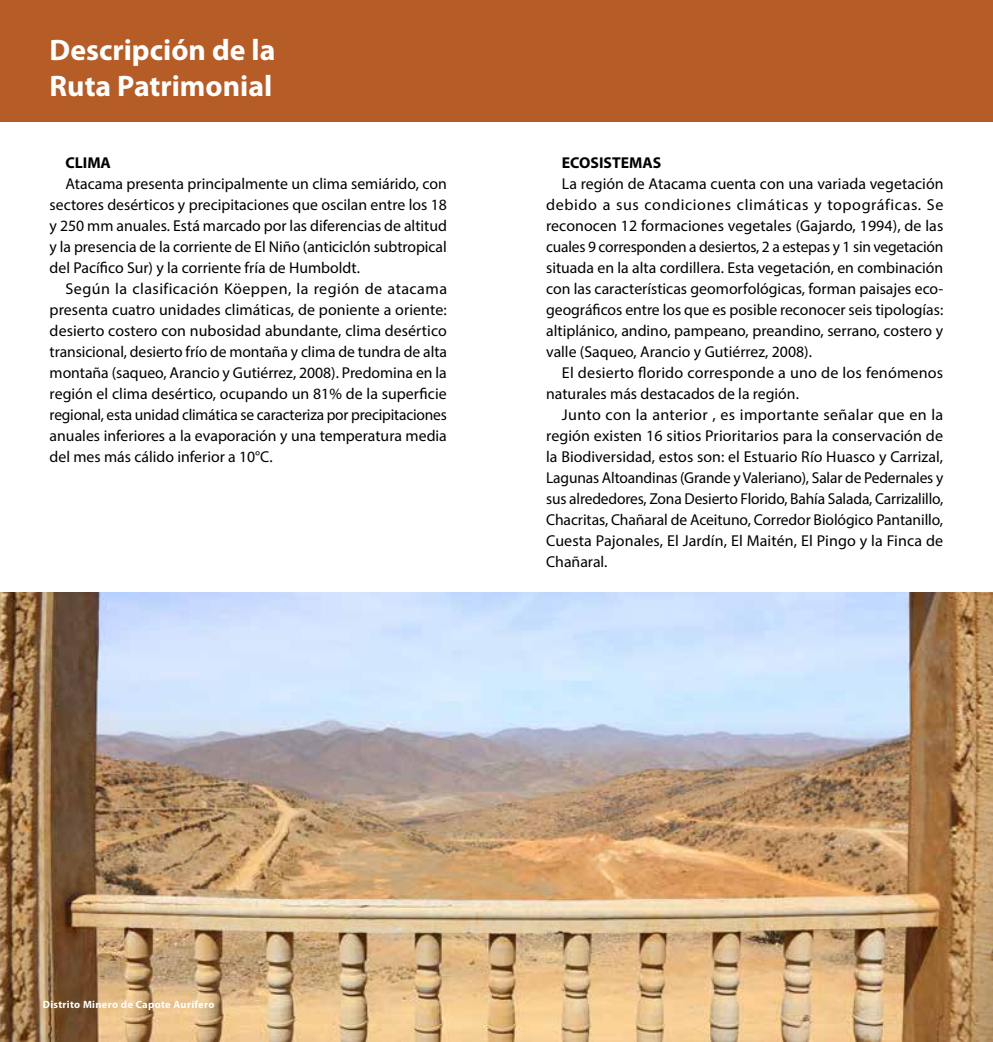
<style>
.page{position:relative;width:993px;height:1042px;background:#fff}
.page>*{position:absolute;margin:0;border:0;box-sizing:border-box;transform-origin:0 0}
.t1{font:700 29.75px/35.7px "Myriad Pro";color:#fff}
.t2{font:15.75px/21px "Myriad Pro";color:#000;text-align:justify}
.t3{font:700 15.75px "Myriad Pro";color:#000}
.t4{font:700 10.5px "Myriad Pro";letter-spacing:.03em;color:#fff}
</style>
<div class="page">
<div style="left:0;top:0;width:992px;height:122px;background:#b65c27"></div>
<img style="left:0;top:593px;width:992px;height:449px">
<h1 class="t1" style="left:50px;top:32px;width:227px">Descripción de la<br>Ruta Patrimonial</h1>
<p class="t3" style="left:65px;top:152px;width:47px">CLIMA</p>
<p class="t2" style="left:50px;top:173px;width:399px;text-indent:16px">Atacama presenta principalmente un clima semiárido, con sectores desérticos y precipitaciones que oscilan entre los 18 y 250 mm anuales. Está marcado por las diferencias de altitud y la presencia de la corriente de El Niño (anticiclón subtropical del Pacífico Sur) y la corriente fría de Humboldt.</p>
<p class="t2" style="left:50px;top:278px;width:399px;text-indent:16px">Según la clasificación Köeppen, la región de atacama presenta cuatro unidades climáticas, de poniente a oriente: desierto costero con nubosidad abundante, clima desértico transicional, desierto frío de montaña y clima de tundra de alta montaña (saqueo, Arancio y Gutiérrez, 2008). Predomina en la región el clima desértico, ocupando un 81% de la superficie regional, esta unidad climática se caracteriza por precipitaciones anuales inferiores a la evaporación y una temperatura media del mes más cálido inferior a 10°C.</p>
<p class="t3" style="left:561px;top:152px;width:101px">ECOSISTEMAS</p>
<p class="t2" style="left:546px;top:173px;width:399px;text-indent:16px">La región de Atacama cuenta con una variada vegetación debido a sus condiciones climáticas y topográficas. Se reconocen 12 formaciones vegetales (Gajardo, 1994), de las cuales 9 corresponden a desiertos, 2 a estepas y 1 sin vegetación situada en la alta cordillera. Esta vegetación, en combinación con las características geomorfológicas, forman paisajes eco&shy;geográficos entre los que es posible reconocer seis tipologías: altiplánico, andino, pampeano, preandino, serrano, costero y valle (Saqueo, Arancio y Gutiérrez, 2008).</p>
<p class="t2" style="left:546px;top:362px;width:398px;text-indent:16px">El desierto florido corresponde a uno de los fenómenos naturales más destacados de la región.</p>
<p class="t2" style="left:546px;top:404px;width:398px;text-indent:16px">Junto con la anterior , es importante señalar que en la región existen 16 sitios Prioritarios para la conservación de la Biodiversidad, estos son: el Estuario Río Huasco y Carrizal, Lagunas Altoandinas (Grande y Valeriano), Salar de Pedernales y sus alrededores, Zona Desierto Florido, Bahía Salada, Carrizalillo, Chacritas, Chañaral de Aceituno, Corredor Biológico Pantanillo, Cuesta Pajonales, El Jardín, El Maitén, El Pingo y la Finca de Chañaral.</p>
<p class="t4" style="left:43px;top:998px;width:173px">Distrito Minero de Capote Aurífero</p>
</div>
